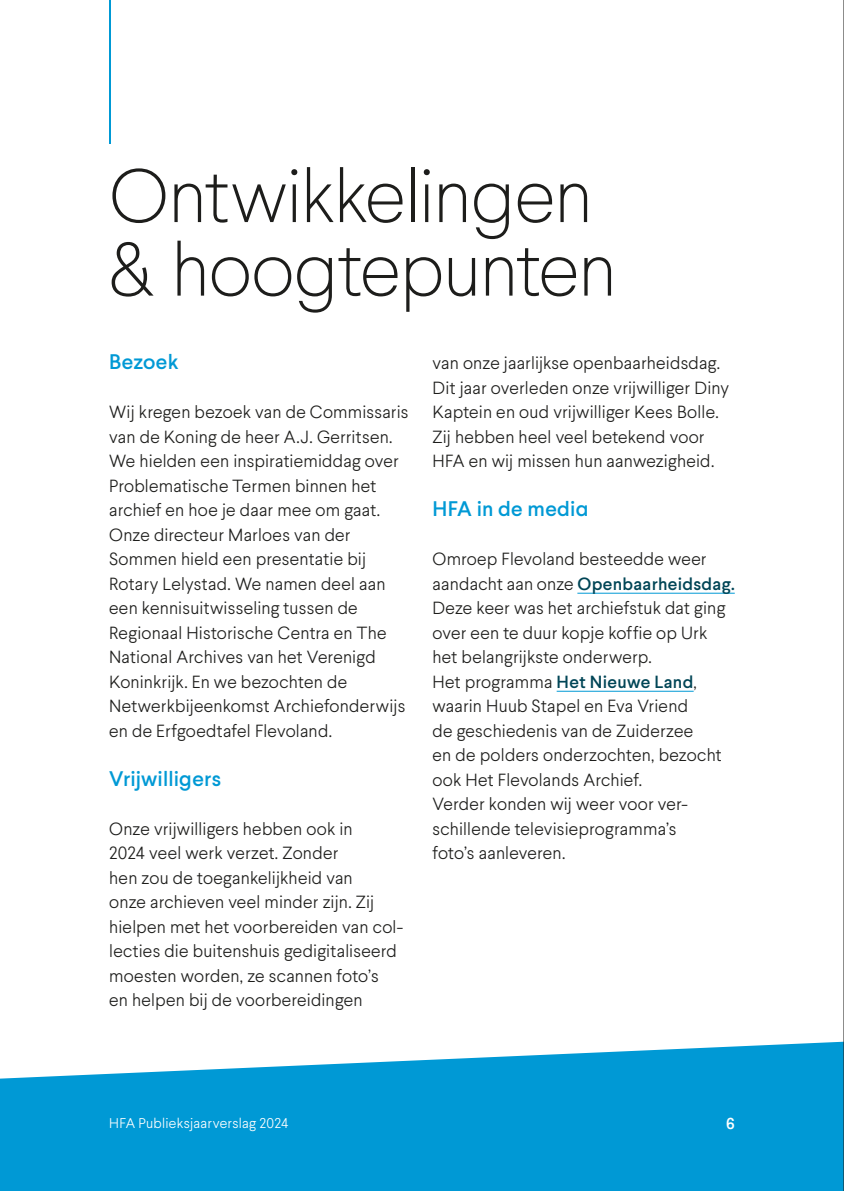
<style>
.page{position:relative;width:844px;height:1191px;background:#fff}
.page>*{position:absolute;margin:0;border:0;box-sizing:border-box;transform-origin:0 0}
.t1{font:100 75.25px/73.5px "Larsseit";letter-spacing:-.01em;color:#1d1d1b}
.t2{font:500 21px "Larsseit";letter-spacing:.005em;color:#0099d5}
.t3{font:300 17.5px/24.5px "Larsseit";letter-spacing:.015em;color:#1d1d1b}
.t4{font:500 15.75px "Larsseit";color:#fff}
.t5{font:300 14px "Larsseit";letter-spacing:.02em;color:#fff}
.s1{font-weight:500;color:#004556}
</style>
<div class="page">
<svg style="left:0;top:1041px;width:843px;height:150px;fill:#0099d5"></svg>
<hr style="left:577px;top:593px;width:157px;height:1px;background:#0099d5">
<hr style="left:556px;top:691px;width:137px;height:1px;background:#0099d5">
<hr style="left:109px;top:0;width:2px;height:144px;background:#0099d5">
<hr style="left:843px;top:0;width:1px;height:1191px;background:#1d1d1b">
<h1 class="t1" style="left:109px;top:158px;width:508px">Ontwikkelingen &amp; hoogtepunten</h1>
<p class="t2" style="left:109px;top:348px;width:71px">Bezoek</p>
<p class="t3" style="left:109px;top:399px;width:301px">Wij kregen bezoek van de Commissaris van de Koning de heer A.J. Gerritsen.<br>We hielden een inspiratiemiddag over Problematische Termen binnen het archief en hoe je daar mee om gaat.<br>Onze directeur Marloes van der Sommen hield een presentatie bij Rotary Lelystad. We namen deel aan een kennisuitwisseling tussen de Regionaal Historische Centra en The National Archives van het Verenigd Koninkrijk. En we bezochten de Netwerkbijeenkomst Archiefonderwijs en de Erfgoedtafel Flevoland.</p>
<p class="t2" style="left:109px;top:764px;width:113px">Vrijwilligers</p>
<p class="t3" style="left:109px;top:816px;width:295px">Onze vrijwilligers hebben ook in<br>2024 veel werk verzet. Zonder<br>hen zou de toegankelijkheid van<br>onze archieven veel minder zijn. Zij hielpen met het voorbereiden van col&shy;lecties die buitenshuis gedigitaliseerd moesten worden, ze scannen foto’s<br>en helpen bij de voorbereidingen</p>
<p class="t3" style="left:432px;top:350px;width:298px">van onze jaarlijkse openbaarheidsdag.<br>Dit jaar overleden onze vrijwilliger Diny Kaptein en oud vrijwilliger Kees Bolle.<br>Zij hebben heel veel betekend voor HFA en wij missen hun aanwezigheid.</p>
<p class="t2" style="left:432px;top:495px;width:157px">HFA in de media</p>
<p class="t3" style="left:432px;top:546px;width:304px">Omroep Flevoland besteedde weer aandacht aan onze <span class="s1">Openbaarheidsdag.<br></span>Deze keer was het archiefstuk dat ging over een te duur kopje koffie op Urk het belangrijkste onderwerp.<br>Het programma <span class="s1">Het Nieuwe Land</span>, waarin Huub Stapel en Eva Vriend<br>de geschiedenis van de Zuiderzee<br>en de polders onderzochten, bezocht ook Het Flevolands Archief.<br>Verder konden wij weer voor ver&shy;schillende televisieprogramma’s<br>foto’s aanleveren.</p>
<p class="t5" style="left:109px;top:1113px;width:181px">HFA Publieksjaarverslag 2024</p>
<p class="t4" style="left:726px;top:1113px;width:10px">6</p>
</div>
